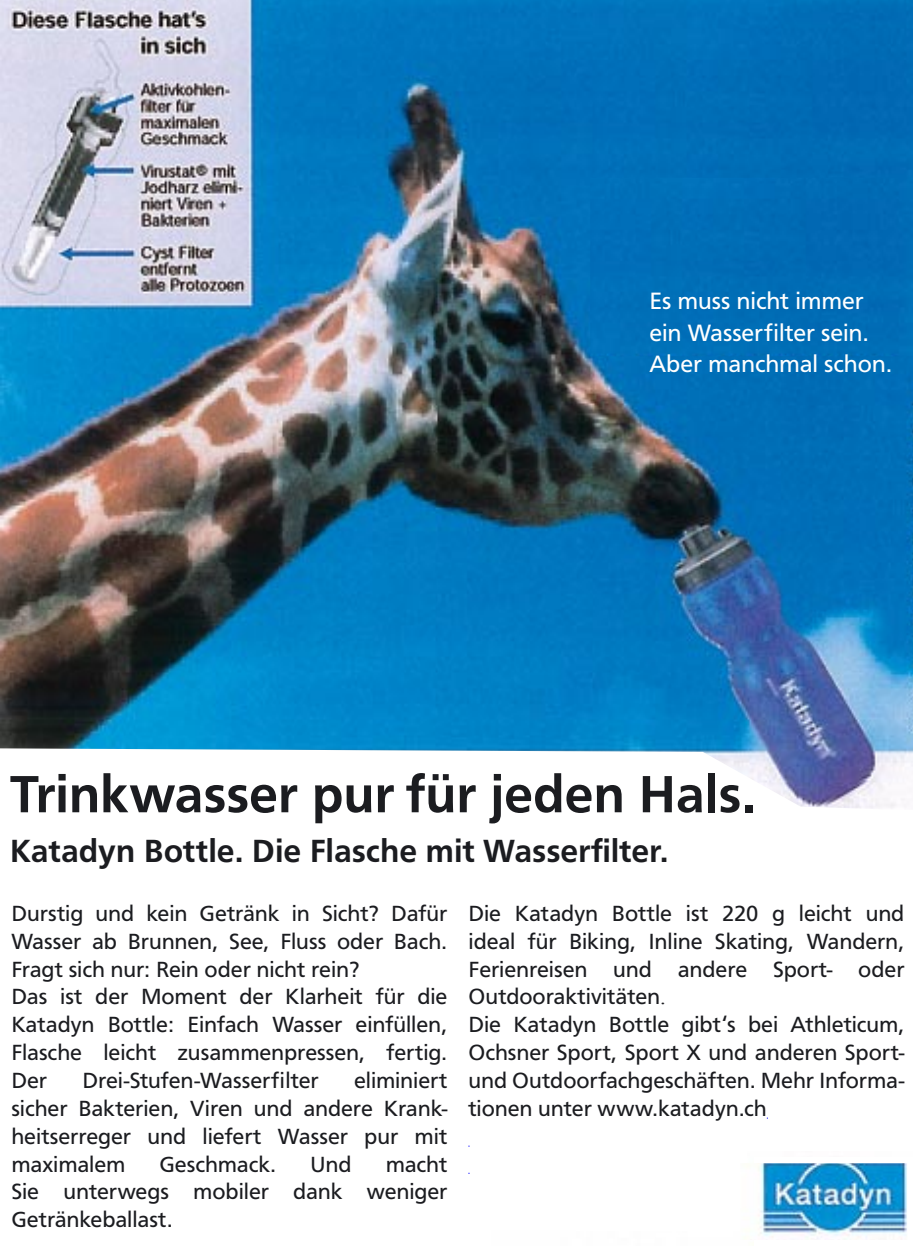
<style>
.page{position:relative;width:913px;height:1246px;background:#fff}
.page>*{position:absolute;margin:0;border:0;box-sizing:border-box;transform-origin:0 0}
.t1{font:700 54.25px "F015";letter-spacing:-.01em;color:#1b1c20}
.t2{font:700 33.25px "F015";color:#1b1c20}
.t3{font:24.5px/31.5px "F015";letter-spacing:-.005em;color:#fff}
.t4{font:22.75px/27.8px "F015";letter-spacing:-.005em;color:#1b1c20;text-align:justify}
.s1{font-family:"Times New Roman"}
</style>
<div class="page">
<img style="left:0;top:0;width:913px;height:748px">
<svg style="left:0;top:748px;width:913px;height:426px"></svg>
<div style="left:590px;top:178px;width:323px;height:178px;background:#006db6"></div>
<div style="left:754px;top:1156px;width:159px;height:89px;background:#fff"></div>
<img style="left:740px;top:1162px;width:167px;height:77px">
<p class="t3" style="left:649px;top:285px;width:244px">Es muss nicht immer ein Wasserfilter sein.<br>Aber manchmal schon.</p>
<p class="t1" style="left:10px;top:762px;width:748px">Trinkwasser pur für jeden Hals.</p>
<p class="t2" style="left:10px;top:831px;width:660px">Katadyn Bottle. Die Flasche mit Wasserfilter.</p>
<p class="t4" style="left:11px;top:899px;width:437px">Durstig und kein Getränk in Sicht? Dafür Wasser ab Brunnen, See, Fluss oder Bach.<br>Fragt sich nur: Rein oder nicht rein?</p>
<p class="t4" style="left:11px;top:982px;width:437px">Das ist der Moment der Klarheit für die Katadyn Bottle: Einfach Wasser einfüllen, Flasche leicht zusammenpressen, fertig.<br>Der</p>
<p class="t4" style="left:82px;top:1066px;width:238px">Drei-Stufen-Wasserfilter</p>
<p class="t4" style="left:11px;top:1066px;width:437px;text-indent:343px">eliminiert sicher Bakterien, Viren und andere Krank&shy;heitserreger und liefert Wasser pur mit maximalem</p>
<p class="t4" style="left:11px;top:1149px;width:437px;text-indent:374px">macht Sie unterwegs mobiler dank weniger Getränkeballast.</p>
<p class="t4" style="left:159px;top:1149px;width:118px">Geschmack.</p>
<p class="t4" style="left:310px;top:1149px;width:43px">Und</p>
<p class="t4" style="left:468px;top:899px;width:437px">Die Katadyn Bottle ist 220 g leicht und ideal für Biking, Inline Skating, Wandern, Ferienreisen und andere Sport- oder Outdooraktivitäten<span class="s1">.</span></p>
<p class="t4" style="left:468px;top:1010px;width:437px">Die Katadyn Bottle gibt‘s bei Athleticum, Ochsner Sport, Sport X und anderen Sport&shy;und Outdoorfachgeschäften. Mehr Informa&shy;tionen unter www.katadyn.ch</p>
</div>
